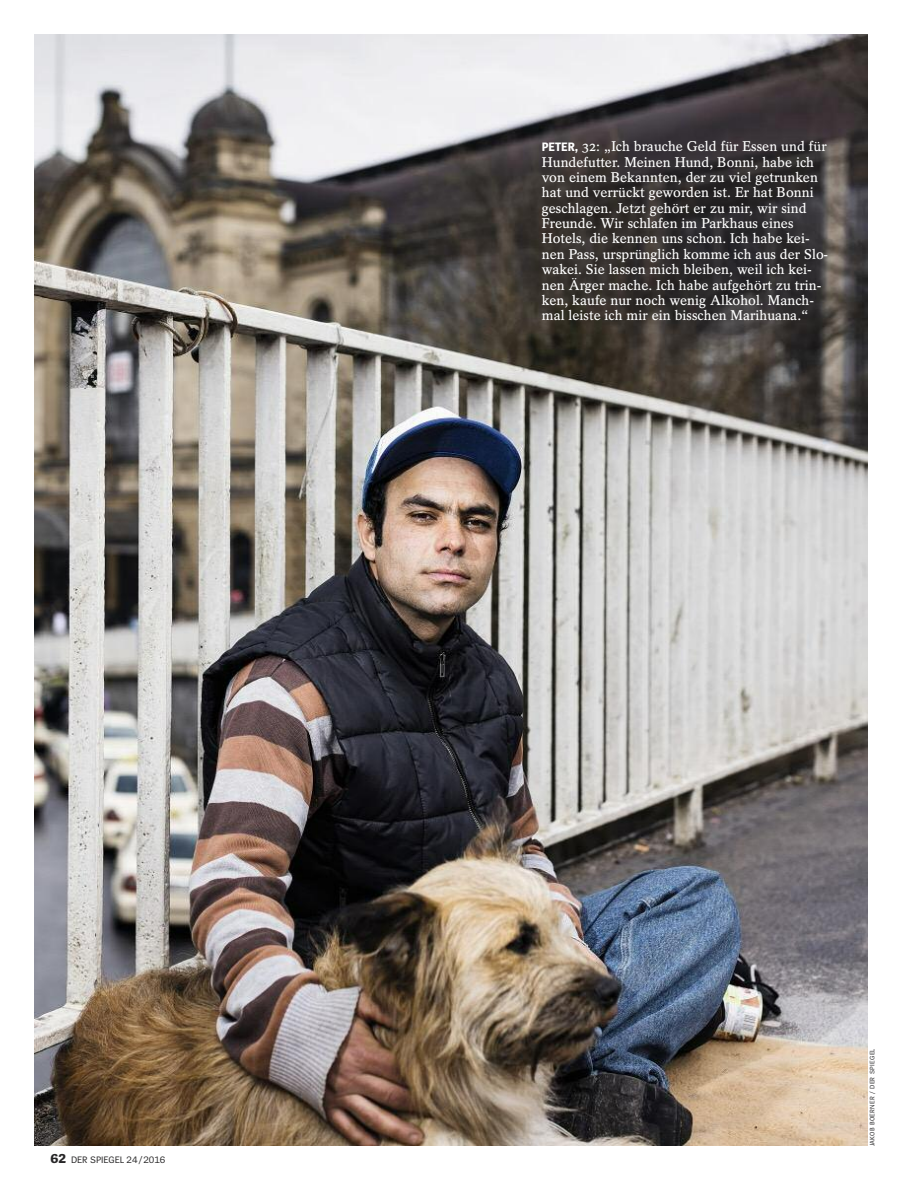
<style>
.page{position:relative;width:902px;height:1191px;background:#fff}
.page>*{position:absolute;margin:0;border:0;box-sizing:border-box;transform-origin:0 0}
.t1{font:600 14.1px/15.5px "Spiegel Serif";color:#fff}
.t2{font:9.75px "Spiegel Sans";letter-spacing:-.005em;color:#272627}
.t3{font:6.75px "Spiegel Sans";letter-spacing:.05em;color:#272627}
.s1{font-weight:700;font-size:13.5px}
.s2{font-family:"Spiegel Sans";font-weight:700;font-size:12.75px}
</style>
<div class="page">
<img style="left:34px;top:34px;width:833px;height:1112px">
<p class="t2" style="left:51px;top:1156px;width:116px"><span class="s1">62</span> DER SPIEGEL 24/2016</p>
<p class="t1" style="left:542px;top:140px;width:288px"><span class="s2">PETER,</span> 32: „Ich brauche Geld für Essen und für Hundefutter. Meinen Hund, Bonni, habe ich von einem Bekannten, der zu viel getrunken hat und verrückt geworden ist. Er hat Bonni geschlagen. Jetzt gehört er zu mir, wir sind Freunde. Wir schlafen im Parkhaus eines Hotels, die kennen uns schon. Ich habe kei&shy;nen Pass, ursprünglich komme ich aus der Slo&shy;wakei. Sie lassen mich bleiben, weil ich kei&shy;nen Ärger mache. Ich habe aufgehört zu trin&shy;ken, kaufe nur noch wenig Alkohol. Manch&shy;mal leiste ich mir ein bisschen Marihuana.“</p>
<p class="t3" style="left:869px;top:1146px;width:99px;rotate:-90deg">JAKOB BOERNER / DER SPIEGEL</p>
</div>
